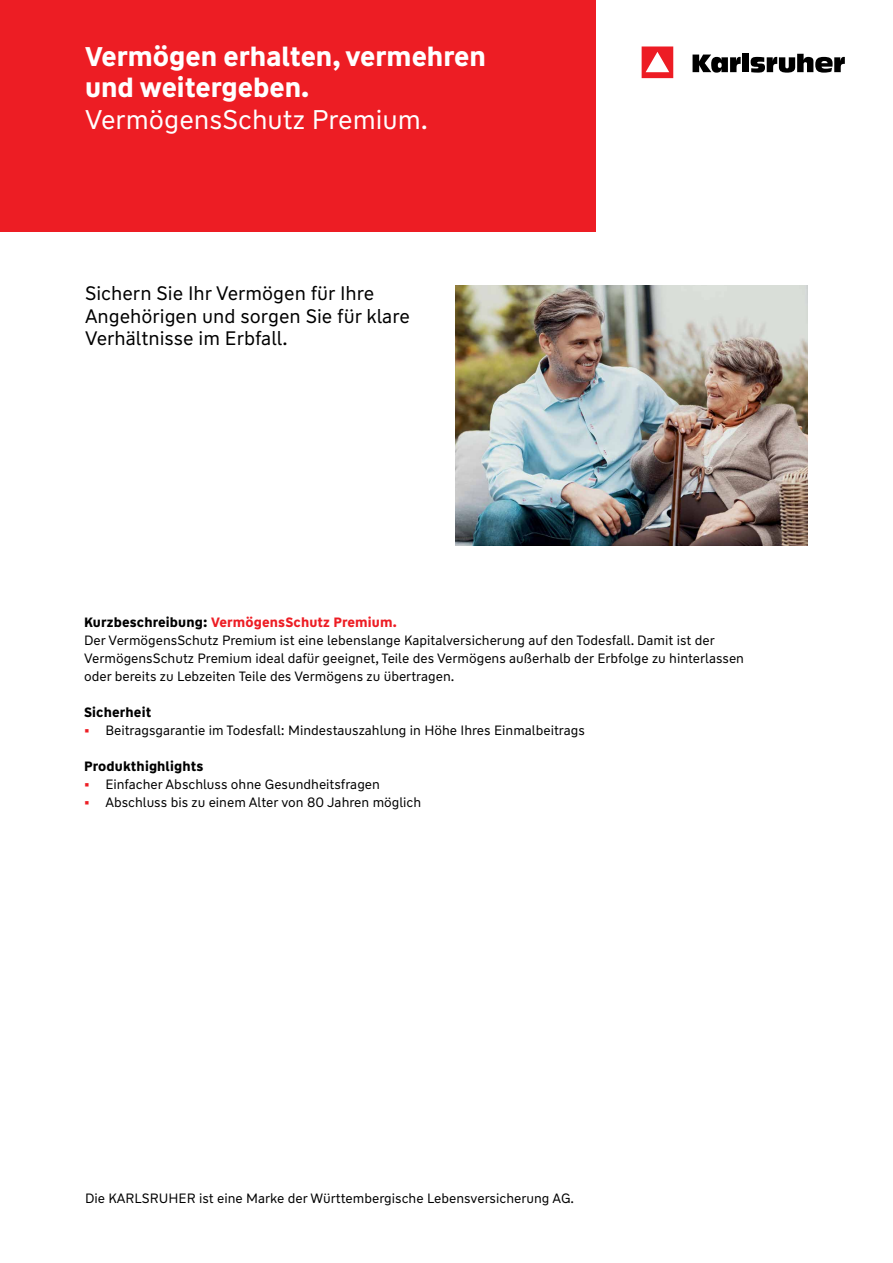
<style>
.page{position:relative;width:893px;height:1263px;background:#fff}
.page>*{position:absolute;margin:0;border:0;box-sizing:border-box;transform-origin:0 0}
.t1{font:700 27px/31.5px "WW Type";color:#fff}
.t2{font:27px "WW Type";color:#fff}
.t3{font:19.5px/22.5px "WW Type";color:#000}
.t4{font:13.5px/18px "WW Type";color:#000}
.t5{font:700 13.5px "WW Type";letter-spacing:.01em;color:#000}
.s1{font-weight:700}
.s2{font-weight:700;color:#ed1d24}
</style>
<div class="page">
<img style="left:455px;top:285px;width:353px;height:261px">
<div style="left:0;top:0;width:596px;height:231px;background:#ed1d24"></div>
<svg style="left:642px;top:46px;width:31px;height:32px"></svg>
<svg style="left:693px;top:55px;width:48px;height:18px"></svg>
<div style="left:742px;top:54px;width:7px;height:18px;background:#000"></div>
<svg style="left:751px;top:54px;width:94px;height:19px"></svg>
<h1 class="t1" style="left:85px;top:41px;width:402px">Vermögen erhalten, vermehren und weitergeben.</h1>
<h1 class="t2" style="left:85px;top:103px;width:344px">VermögensSchutz Premium.</h1>
<h2 class="t3" style="left:85px;top:282px;width:326px">Sichern Sie Ihr Vermögen für Ihre<br>Angehörigen und sorgen Sie für klare<br>Verhältnisse im Erbfall.</h2>
<p class="t4" style="left:84px;top:613px;width:661px"><span class="s1">Kurzbeschreibung:</span> <span class="s2">VermögensSchutz Premium.<br></span>Der VermögensSchutz Premium ist eine lebenslange Kapitalversicherung auf den Todesfall. Damit ist der VermögensSchutz Premium ideal dafür geeignet, Teile des Vermögens außerhalb der Erbfolge zu hinterlassen oder bereits zu Lebzeiten Teile des Vermögens zu übertragen.</p>
<p class="t5" style="left:84px;top:703px;width:69px">Sicherheit</p>
<p class="t4" style="left:84px;top:721px;width:502px"><span class="s2">•</span> Beitragsgarantie im Todesfall: Mindestauszahlung in Höhe Ihres Einmalbeitrags</p>
<p class="t5" style="left:84px;top:757px;width:121px">Produkthighlights</p>
<p class="t4" style="left:84px;top:775px;width:297px"><span class="s2">•</span> Einfacher Abschluss ohne Gesundheitsfragen</p>
<p class="t4" style="left:84px;top:793px;width:339px"><span class="s2">•</span> Abschluss bis zu einem Alter von 80 Jahren möglich</p>
<p class="t4" style="left:85px;top:1189px;width:491px">Die KARLSRUHER ist eine Marke der Württembergische Lebensversicherung AG.</p>
</div>
